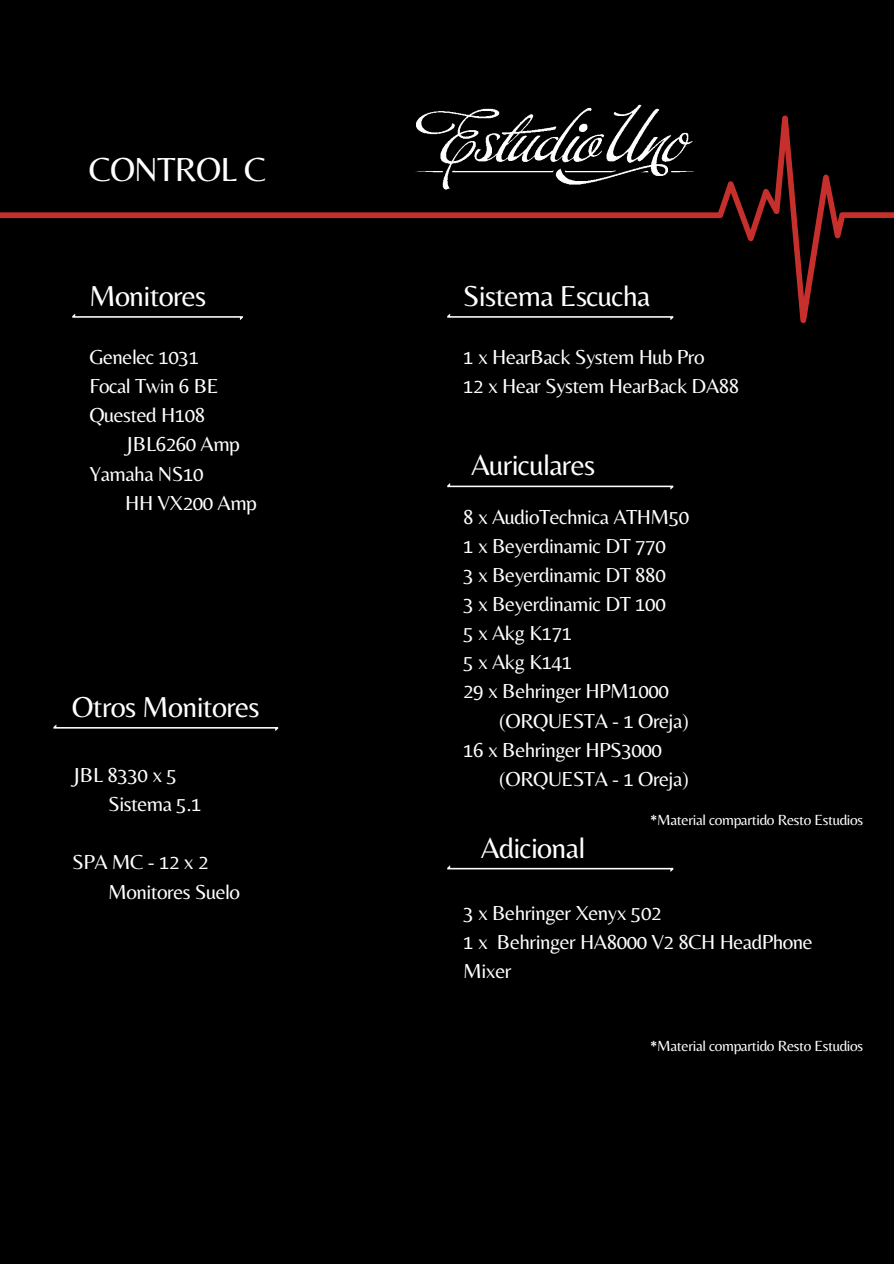
<style>
.page{position:relative;width:894px;height:1264px;background:#fff}
.page>*{position:absolute;margin:0;border:0;box-sizing:border-box;transform-origin:0 0}
.t1{font:34.65px "Belleza";letter-spacing:-.025em;color:#fff}
.t2{font:30px "Belleza";letter-spacing:-.025em;color:#fff}
.t3{font:21.15px/29.1px "Belleza";letter-spacing:-.025em;color:#fff}
.t4{font:15.3px "Belleza";letter-spacing:-.025em;color:#fff}
</style>
<div class="page">
<div style="left:0;top:0;width:893px;height:1263px;background:#000"></div>
<img style="left:423px;top:104px;width:237px;height:11px">
<svg style="left:0;top:115px;width:893px;height:208px"></svg>
<svg style="left:72px;top:313px;width:171px;height:7px"></svg>
<svg style="left:53px;top:724px;width:225px;height:7px"></svg>
<svg style="left:447px;top:313px;width:226px;height:7px"></svg>
<svg style="left:447px;top:483px;width:226px;height:7px"></svg>
<svg style="left:447px;top:865px;width:226px;height:7px"></svg>
<p class="t1" style="left:89px;top:149px;width:179px">CONTROL C</p>
<p class="t2" style="left:89px;top:278px;width:119px">Monitores</p>
<p class="t3" style="left:89px;top:342px;width:111px">Genelec 1031</p>
<p class="t3" style="left:89px;top:371px;width:131px">Focal Twin 6 BE</p>
<p class="t3" style="left:89px;top:400px;width:117px">Quested H108</p>
<p class="t3" style="left:125px;top:429px;width:116px">JBL6260 Amp</p>
<p class="t3" style="left:89px;top:458px;width:116px">Yamaha NS10</p>
<p class="t3" style="left:125px;top:488px;width:133px">HH VX200 Amp</p>
<p class="t2" style="left:72px;top:689px;width:189px">Otros Monitores</p>
<p class="t3" style="left:72px;top:760px;width:106px">JBL 8330 x 5</p>
<p class="t3" style="left:108px;top:789px;width:95px">Sistema 5.1</p>
<p class="t3" style="left:72px;top:847px;width:138px">SPAMC-12x2</p>
<p class="t3" style="left:108px;top:876px;width:133px">Monitores Suelo</p>
<p class="t2" style="left:462px;top:278px;width:189px">Sistema Escucha</p>
<p class="t3" style="left:463px;top:342px;width:243px">1 x HearBack System Hub Pro</p>
<p class="t3" style="left:463px;top:371px;width:277px">12 x Hear System HearBack DA88</p>
<p class="t2" style="left:471px;top:447px;width:125px">Auriculares</p>
<p class="t3" style="left:463px;top:501px;width:227px">8 x AudioTechnica ATHM50</p>
<p class="t3" style="left:463px;top:530px;width:204px">1 x Beyerdinamic DT 770</p>
<p class="t3" style="left:463px;top:560px;width:204px">3 x Beyerdinamic DT 880</p>
<p class="t3" style="left:463px;top:589px;width:204px">3 x Beyerdinamic DT 100</p>
<p class="t3" style="left:463px;top:618px;width:111px">5 x Akg K171</p>
<p class="t3" style="left:463px;top:647px;width:111px">5 x Akg K141</p>
<p class="t3" style="left:463px;top:676px;width:207px">29 x Behringer HPM1000</p>
<p class="t3" style="left:499px;top:705px;width:191px">(ORQUESTA - 1 Oreja)</p>
<p class="t3" style="left:463px;top:734px;width:200px">16 x Behringer HPS3000</p>
<p class="t3" style="left:499px;top:763px;width:191px">(ORQUESTA - 1 Oreja)</p>
<p class="t2" style="left:481px;top:829px;width:106px">Adicional</p>
<p class="t4" style="left:649px;top:811px;width:215px">*Material compartido Resto Estudios</p>
<p class="t3" style="left:463px;top:898px;width:200px">3 x Behringer Xenyx 502</p>
<p class="t3" style="left:463px;top:927px;width:351px">1 x Behringer HA8000 V2 8CH HeadPhone<br>Mixer</p>
<p class="t4" style="left:649px;top:1036px;width:215px">*Material compartido Resto Estudios</p>
</div>
